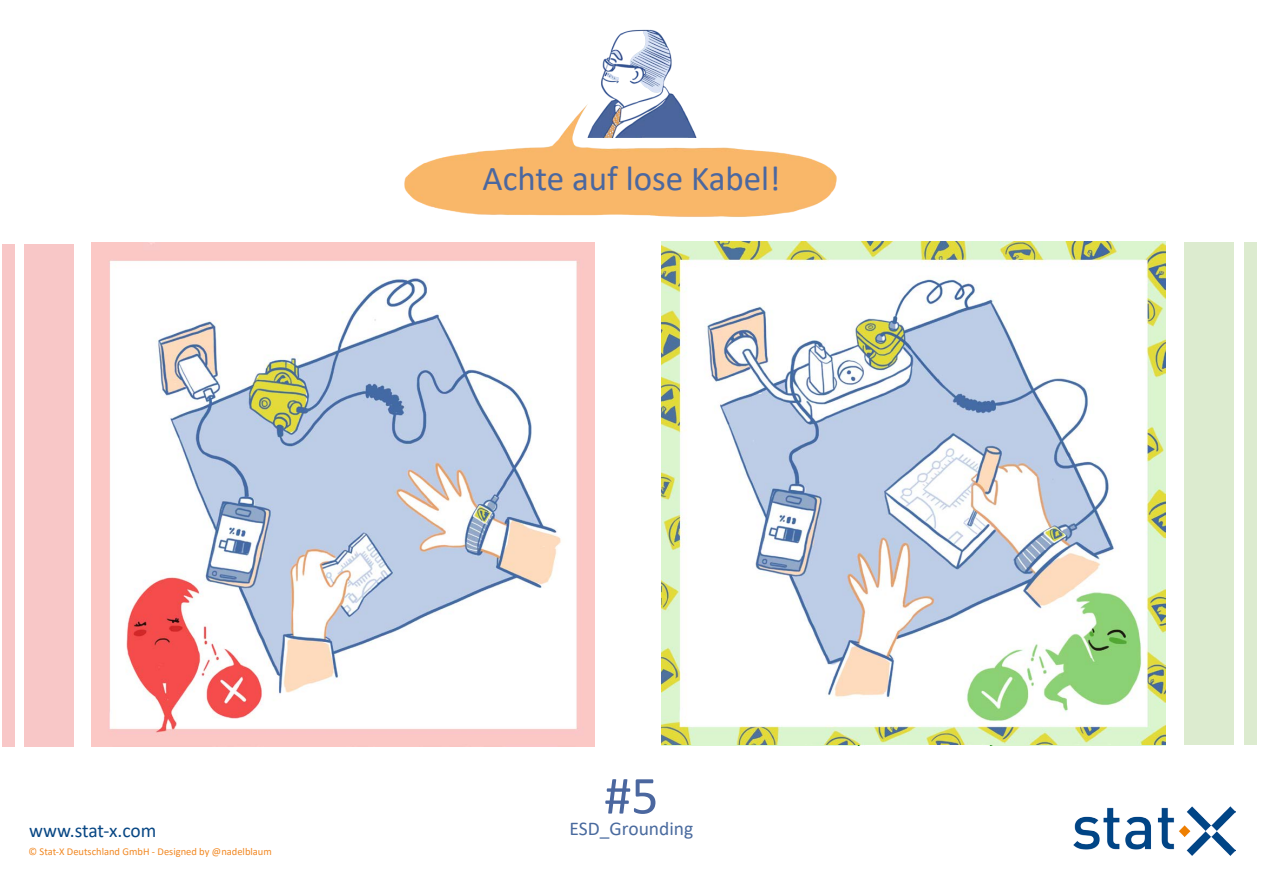
<style>
.page{position:relative;width:1263px;height:893px;background:#fff}
.page>*{position:absolute;margin:0;border:0;box-sizing:border-box;transform-origin:0 0}
.t1{font:54px "Calibri";color:#4b679f}
.t2{font:34.95px "Calibri";color:#4b679f}
.t3{font:19.5px "Calibri";letter-spacing:-.01em;color:#084784}
.t4{font:19.5px "Calibri";color:#496a9e}
.t5{font:10.5px "Calibri";color:#f18823}
</style>
<div class="page">
<img style="left:362px;top:117px;width:475px;height:151px">
<div style="left:1184px;top:242px;width:50px;height:503px;background:#dcebcf"></div>
<div style="left:24px;top:244px;width:50px;height:503px;background:#f8c7c7"></div>
<img style="left:576px;top:29px;width:124px;height:108px">
<img style="left:91px;top:243px;width:504px;height:504px">
<div style="left:2px;top:244px;width:13px;height:503px;background:#f8c7c7"></div>
<div style="left:1244px;top:242px;width:12px;height:503px;background:#dcebcf"></div>
<img style="left:662px;top:241px;width:503px;height:504px">
<img style="left:1073px;top:806px;width:163px;height:50px">
<h2 class="t2" style="left:482px;top:154px;width:300px">Achte auf lose Kabel!</h2>
<h3 class="t3" style="left:29px;top:817px;width:129px">www.stat-x.com</h3>
<p class="t5" style="left:28px;top:844px;width:245px">© Stat-X Deutschland GmbH - Designed by @nadelblaum</p>
<h1 class="t1" style="left:604px;top:758px;width:56px">#5</h1>
<h3 class="t4" style="left:570px;top:815px;width:125px">ESD_Grounding</h3>
</div>
